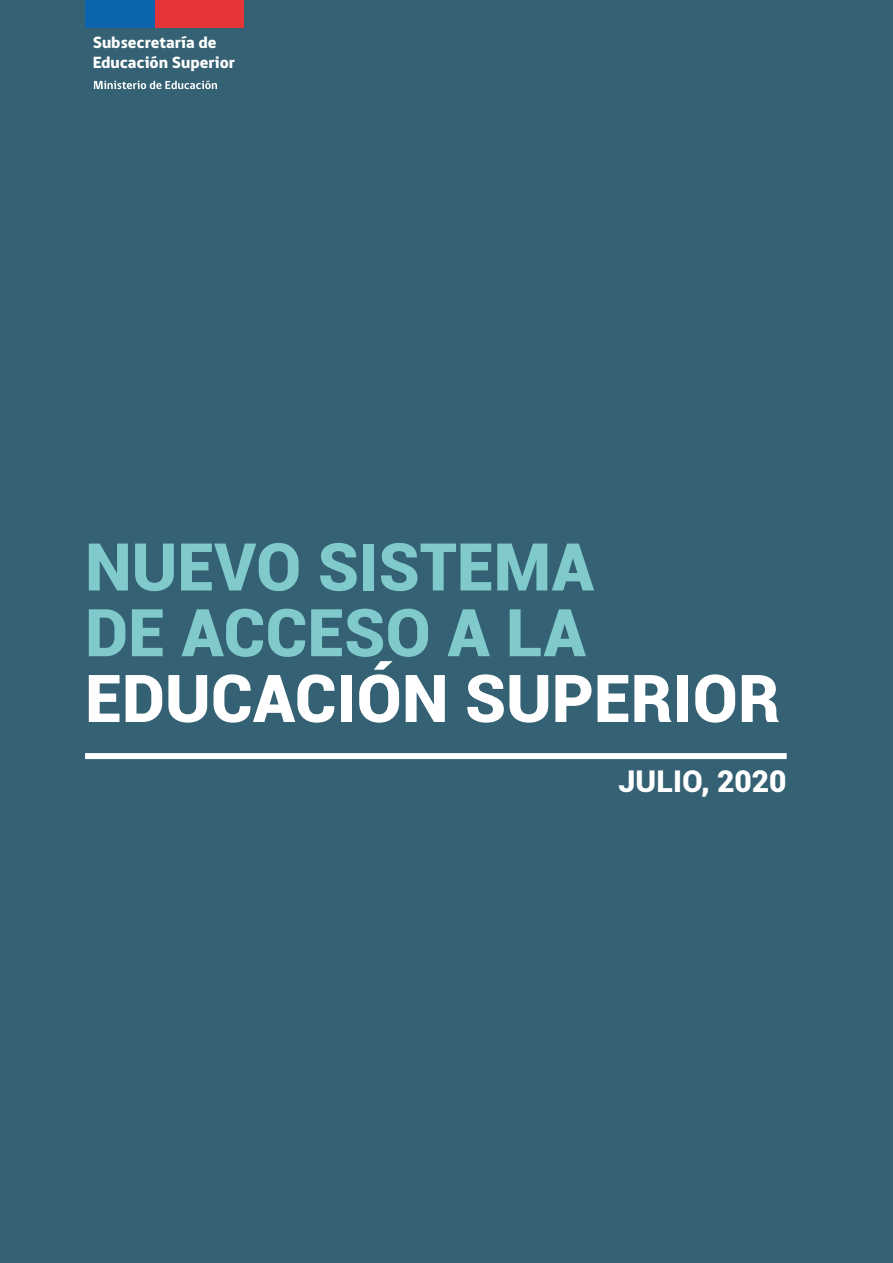
<style>
.page{position:relative;width:893px;height:1263px;background:#346173}
.page>*{position:absolute;margin:0;border:0;box-sizing:border-box;transform-origin:0 0}
.t1{font:900 66px/65.7px "Roboto";color:#81cacc}
.t2{font:900 66px "Roboto";color:#fff}
.t3{font:900 30px "Roboto";color:#fff}
.t4{font:800 16.65px/20px "gob CL";color:#fff}
</style>
<div class="page">
<div style="left:85px;top:753px;width:702px;height:6px;background:#fff"></div>
<svg style="left:94px;top:81px;width:123px;height:8px"></svg>
<div style="left:85px;top:0;width:70px;height:28px;background:#0c64af"></div>
<div style="left:155px;top:0;width:88px;height:28px;background:#e73439"></div>
<p class="t4" style="left:93px;top:33px;width:144px">Subsecretaría de<br>Educación Superior</p>
<h1 class="t1" style="left:85px;top:531px;width:510px">NUEVO SISTEMA<br>DE ACCESO A LA</h1>
<h1 class="t2" style="left:85px;top:652px;width:697px">EDUCACIÓN SUPERIOR</h1>
<h2 class="t3" style="left:619px;top:760px;width:169px">JULIO, 2020</h2>
</div>
